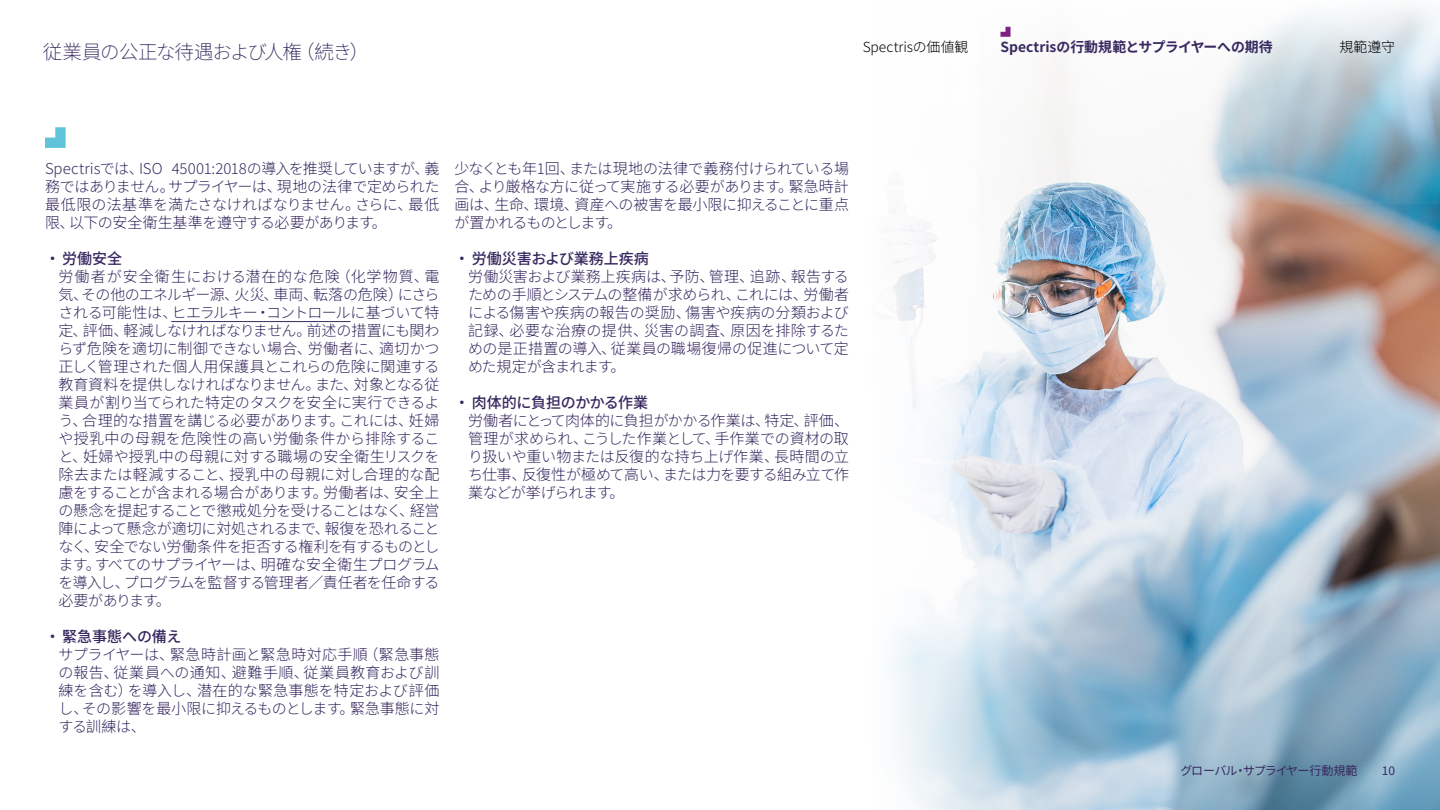
<style>
.page{position:relative;width:1440px;height:810px;background:#fff}
.page>*{position:absolute;margin:0;border:0;box-sizing:border-box;transform-origin:0 0}
.t1{font:200 19.5px "Noto Sans SC";letter-spacing:-.06em;color:#382a61}
.t2{font:300 15px/18px "Noto Sans SC";letter-spacing:-.025em;color:#382a61;text-align:justify}
.t3{font:500 15px "Noto Sans SC";color:#382a61}
.t4{font:700 13.88px "Noto Sans SC";letter-spacing:-.005em;color:#382a61}
.t5{font:300 13.88px "Noto Sans SC";color:#000}
.t6{font:12px "Noto Sans SC";letter-spacing:-.055em;color:#382a61}
</style>
<div class="page">
<img style="left:1054px;top:204px;width:386px;height:606px">
<svg style="left:891px;top:204px;width:163px;height:606px"></svg>
<svg style="left:1005px;top:7px;width:435px;height:197px"></svg>
<svg style="left:45px;top:127px;width:21px;height:21px"></svg>
<hr style="left:171px;top:321px;width:180px;height:1px;background:#382a61">
<svg style="left:1000px;top:27px;width:11px;height:10px"></svg>
<h1 class="t1" style="left:43px;top:41px;width:328px">従業員の公正な待遇および人権（続き）</h1>
<p class="t5" style="left:863px;top:39px;width:107px">Spectrisの価値観</p>
<p class="t4" style="left:1001px;top:39px;width:274px">Spectrisの行動規範とサプライヤーへの期待</p>
<p class="t5" style="left:1339px;top:39px;width:57px">規範遵守</p>
<p class="t2" style="left:45px;top:160px;width:396px">Spectrisでは、ISO 45001:2018の導入を推奨していますが、義務ではありません。サプライヤーは、現地の法律で定められた最低限の法基準を満たさなければなりません。さらに、最低限、以下の安全衛生基準を遵守する必要があります。</p>
<p class="t3" style="left:45px;top:250px;width:79px">•労働安全</p>
<p class="t2" style="left:58px;top:268px;width:383px">労働者が安全衛生における潜在的な危険（化学物質、電気、その他のエネルギー源、火災、車両、転落の危険）にさらされる可能性は、ヒエラルキー・コントロールに基づいて特定、評価、軽減しなければなりません。前述の措置にも関わらず危険を適切に制御できない場合、労働者に、適切かつ正しく管理された個人用保護具とこれらの危険に関連する教育資料を提供しなければなりません。また、対象となる従業員が割り当てられた特定のタスクを安全に実行できるよう、合理的な措置を講じる必要があります。これには、妊婦や授乳中の母親を危険性の高い労働条件から排除すること、妊婦や授乳中の母親に対する職場の安全衛生リスクを除去または軽減すること、授乳中の母親に対し合理的な配慮をすることが含まれる場合があります。労働者は、安全上の懸念を提起することで懲戒処分を受けることはなく、経営陣によって懸念が適切に対処されるまで、報復を恐れることなく、安全でない労働条件を拒否する権利を有するものとします。すべてのサプライヤーは、明確な安全衛生プログラムを導入し、プログラムを監督する管理者／責任者を任命する必要があります。</p>
<p class="t3" style="left:45px;top:628px;width:138px">•緊急事態への備え</p>
<p class="t2" style="left:59px;top:646px;width:383px">サプライヤーは、緊急時計画と緊急時対応手順（緊急事態の報告、従業員への通知、避難手順、従業員教育および訓練を含む）を導入し、潜在的な緊急事態を特定および評価し、その影響を最小限に抑えるものとします。緊急事態に対する訓練は、</p>
<p class="t2" style="left:454px;top:160px;width:396px">少なくとも年1回、または現地の法律で義務付けられている場合、より厳格な方に従って実施する必要があります。緊急時計画は、生命、環境、資産への被害を最小限に抑えることに重点が置かれるものとします。</p>
<p class="t3" style="left:454px;top:250px;width:196px">•労働災害および業務上疾病</p>
<p class="t2" style="left:468px;top:268px;width:383px">労働災害および業務上疾病は、予防、管理、追跡、報告するための手順とシステムの整備が求められ、これには、労働者による傷害や疾病の報告の奨励、傷害や疾病の分類および記録、必要な治療の提供、災害の調査、原因を排除するための是正措置の導入、従業員の職場復帰の促進について定めた規定が含まれます。</p>
<p class="t3" style="left:454px;top:394px;width:195px">• 肉体的に負担のかかる作業</p>
<p class="t2" style="left:468px;top:412px;width:383px">労働者にとって肉体的に負担がかかる作業は、特定、評価、管理が求められ、こうした作業として、手作業での資材の取り扱いや重い物または反復的な持ち上げ作業、長時間の立ち仕事、反復性が極めて高い、または力を要する組み立て作業などが挙げられます。</p>
<p class="t6" style="left:1180px;top:763px;width:179px">グローバル・サプライヤー行動規範</p>
<p class="t6" style="left:1382px;top:763px;width:15px">10</p>
</div>
